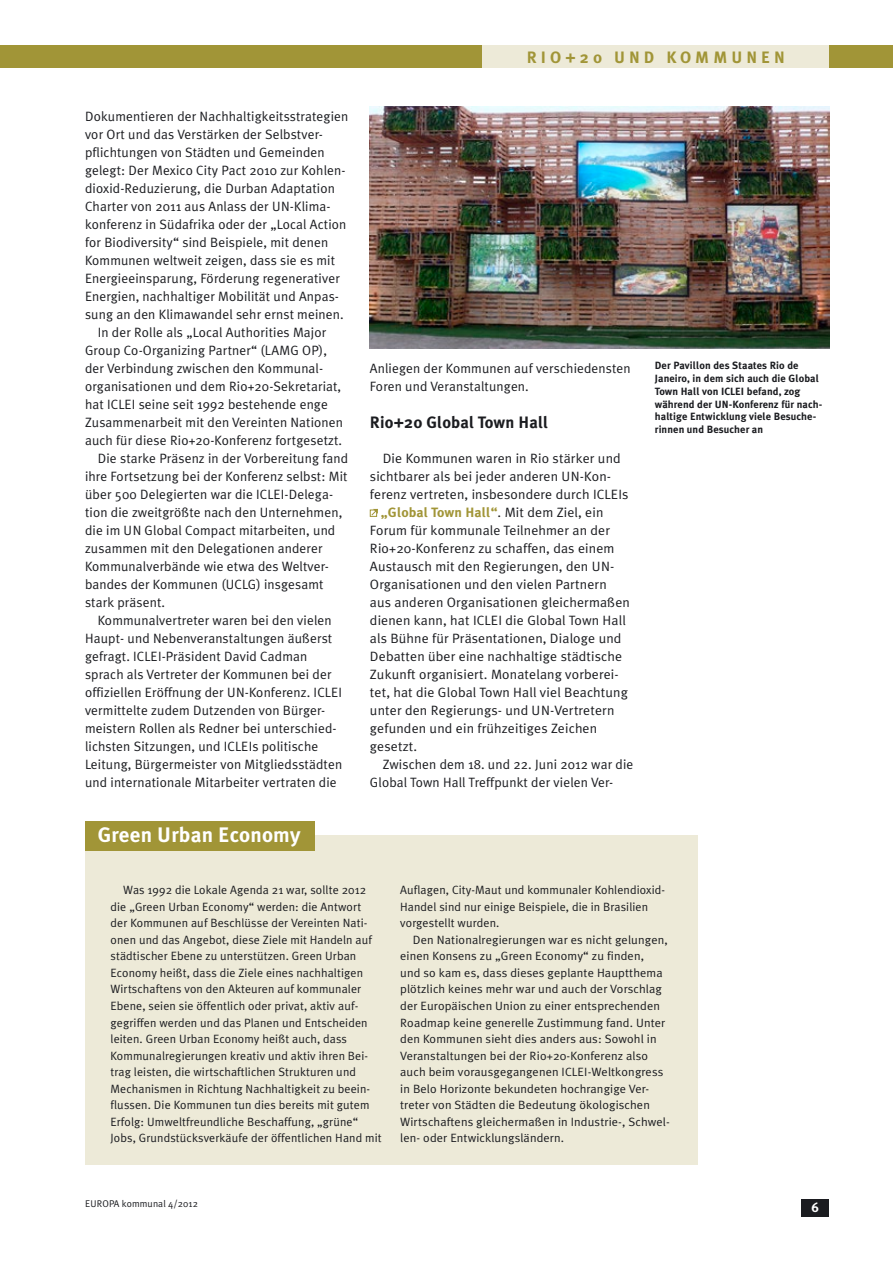
<style>
.page{position:relative;width:893px;height:1263px;background:#fff}
.page>*{position:absolute;margin:0;border:0;box-sizing:border-box;transform-origin:0 0}
.Kasten_-_Dachzeile{font:700 21px "Meta Plus";letter-spacing:.01em;color:#fff}
.Zwischen-HL_-_groß{font:700 16.5px "Meta Plus";letter-spacing:.01em;color:#1b1c20}
.t1{font:700 16.5px "Meta Plus";letter-spacing:.25em;color:#a19537}
.Fließtext{font:13.5px/18px "Meta Plus Normal";letter-spacing:.01em;color:#1b1c20}
.Fließtext-2{font:700 13.5px "Meta Plus";letter-spacing:.01em;color:#a19537}
.t2{font:700 13.5px "Meta Plus";color:#fff}
.Kasten_-_Text{font:12px/16.5px "Meta Plus Normal";letter-spacing:.01em;color:#1b1c20}
.Bildunterschrift{font:700 10.5px/12.8px "Meta Plus";letter-spacing:.01em;color:#1b1c20}
.t3{font:9.75px "Meta Plus Normal";letter-spacing:.01em;color:#1b1c20}
.s1{font-family:"Meta Plus Normal";font-weight:400;color:#1b1c20}
</style>
<div class="page">
<div style="left:0;top:46px;width:893px;height:22px;background:#a19537"></div>
<div style="left:483px;top:46px;width:346px;height:22px;background:#edead8"></div>
<div style="left:370px;top:510px;width:7px;height:7px;border:1px solid #a19537"></div>
<svg style="left:371px;top:508px;width:7px;height:8px"></svg>
<div style="left:85px;top:836px;width:612px;height:329px;background:#edead8"></div>
<div style="left:85px;top:821px;width:230px;height:29px;background:#a19537"></div>
<img style="left:370px;top:106px;width:459px;height:243px">
<div style="left:801px;top:1199px;width:28px;height:17px;background:#1b1c20"></div>
<p class="Fließtext" style="left:85px;top:107px;width:265px">Dokumentieren der Nachhaltigkeitsstrategien vor Ort und das Verstärken der Selbstver&shy;pflichtungen von Städten und Gemeinden gelegt: Der Mexico City Pact 2010 zur Kohlen&shy;dioxid-Reduzierung, die Durban Adaptation Charter von 2011 aus Anlass der UN-Klima&shy;konferenz in Südafrika oder der „Local Action for Biodiversity“ sind Beispiele, mit denen Kommunen weltweit zeigen, dass sie es mit Energieeinsparung, Förderung regenerativer Energien, nachhaltiger Mobilität und Anpas&shy;sung an den Klimawandel sehr ernst meinen.</p>
<p class="Fließtext" style="left:85px;top:323px;width:259px;text-indent:13px">In der Rolle als „Local Authorities Major Group Co-Organizing Partner“ (LAMG OP), der Verbindung zwischen den Kommunal&shy;organisationen und dem Rio+20-Sekretariat, hat ICLEI seine seit 1992 bestehende enge Zusammenarbeit mit den Vereinten Nationen auch für diese Rio+20-Konferenz fortgesetzt.</p>
<p class="Fließtext" style="left:85px;top:449px;width:265px;text-indent:13px">Die starke Präsenz in der Vorbereitung fand ihre Fortsetzung bei der Konferenz selbst: Mit über 500 Delegierten war die ICLEI-Delega&shy;tion die zweitgrößte nach den Unternehmen, die im UN Global Compact mitarbeiten, und zusammen mit den Delegationen anderer Kommunalverbände wie etwa des Weltver&shy;bandes der Kommunen (UCLG) insgesamt stark präsent.</p>
<p class="Fließtext" style="left:85px;top:611px;width:259px;text-indent:13px">Kommunalvertreter waren bei den vielen Haupt- und Nebenveranstaltungen äußerst gefragt. ICLEI-Präsident David Cadman sprach als Vertreter der Kommunen bei der offiziellen Eröffnung der UN-Konferenz. ICLEI vermittelte zudem Dutzenden von Bürger&shy;meistern Rollen als Redner bei unterschied&shy;lichsten Sitzungen, und ICLEIs politische Leitung, Bürgermeister von Mitgliedsstädten und internationale Mitarbeiter vertraten die</p>
<p class="Kasten_-_Dachzeile" style="left:98px;top:823px;width:204px">Green Urban Economy</p>
<p class="t1" style="left:527px;top:48px;width:260px">RIO+20 UND KOMMUNEN</p>
<p class="Fließtext" style="left:370px;top:359px;width:262px">Anliegen der Kommunen auf verschiedensten<br>Foren und Veranstaltungen.</p>
<p class="Zwischen-HL_-_groß" style="left:370px;top:413px;width:180px">Rio+20 Global Town Hall</p>
<p class="Fließtext" style="left:383px;top:449px;width:240px">Die Kommunen waren in Rio stärker und</p>
<p class="Fließtext" style="left:370px;top:467px;width:241px">sichtbarer als bei jeder anderen UN-Kon-</p>
<p class="Fließtext" style="left:370px;top:485px;width:260px">ferenz vertreten, insbesondere durch ICLEIs</p>
<p class="Fließtext-2" style="left:381px;top:504px;width:224px">„Global Town Hall“<span class="s1">. Mit dem Ziel, ein</span></p>
<p class="Fließtext" style="left:370px;top:521px;width:242px">Forum für kommunale Teilnehmer an der</p>
<p class="Fließtext" style="left:370px;top:539px;width:246px">Rio+20-Konferenz zu schaffen, das einem</p>
<p class="Fließtext" style="left:370px;top:557px;width:246px">Austausch mit den Regierungen, den UN-</p>
<p class="Fließtext" style="left:370px;top:575px;width:238px">Organisationen und den vielen Partnern</p>
<p class="Fließtext" style="left:370px;top:593px;width:261px">aus anderen Organisationen gleichermaßen</p>
<p class="Fließtext" style="left:370px;top:611px;width:257px">dienen kann, hat ICLEI die Global Town Hall</p>
<p class="Fließtext" style="left:370px;top:629px;width:253px">als Bühne für Präsentationen, Dialoge und</p>
<p class="Fließtext" style="left:370px;top:647px;width:254px">Debatten über eine nachhaltige städtische</p>
<p class="Fließtext" style="left:370px;top:665px;width:250px">Zukunft organisiert. Monatelang vorberei-</p>
<p class="Fließtext" style="left:370px;top:683px;width:260px">tet, hat die Global Town Hall viel Beachtung</p>
<p class="Fließtext" style="left:370px;top:701px;width:246px">unter den Regierungs- und UN-Vertretern</p>
<p class="Fließtext" style="left:370px;top:719px;width:229px">gefunden und ein frühzeitiges Zeichen</p>
<p class="Fließtext" style="left:370px;top:737px;width:49px">gesetzt.</p>
<p class="Fließtext" style="left:370px;top:755px;width:265px;text-indent:13px">Zwischen dem 18. und 22. Juni 2012 war die<br>Global Town Hall Treffpunkt der vielen Ver-</p>
<p class="Bildunterschrift" style="left:655px;top:359px;width:169px">Der Pavillon des Staates Rio de<br>Janeiro, in dem sich auch die Global<br>Town Hall von ICLEI befand, zog während der UN-Konferenz für nach&shy;haltige Entwicklung viele Besuche&shy;rinnen und Besucher an</p>
<p class="Kasten_-_Text" style="left:111px;top:882px;width:273px;text-indent:13px">Was 1992 die Lokale Agenda 21 war, sollte 2012 die „Green Urban Economy“ werden: die Antwort<br>der Kommunen auf Beschlüsse der Vereinten Nati&shy;onen und das Angebot, diese Ziele mit Handeln auf städtischer Ebene zu unterstützen. Green Urban Economy heißt, dass die Ziele eines nachhaltigen Wirtschaftens von den Akteuren auf kommunaler Ebene, seien sie öffentlich oder privat, aktiv auf&shy;gegriffen werden und das Planen und Entscheiden leiten. Green Urban Economy heißt auch, dass Kommunalregierungen kreativ und aktiv ihren Bei&shy;trag leisten, die wirtschaftlichen Strukturen und Mechanismen in Richtung Nachhaltigkeit zu beein&shy;flussen. Die Kommunen tun dies bereits mit gutem Erfolg: Umweltfreundliche Beschaffung, „grüne“ Jobs, Grundstücksverkäufe der öffentlichen Hand mit</p>
<p class="Kasten_-_Text" style="left:400px;top:882px;width:266px">Auflagen, City-Maut und kommunaler Kohlendioxid-<br>Handel sind nur einige Beispiele, die in Brasilien vorgestellt wurden.</p>
<p class="Kasten_-_Text" style="left:400px;top:931px;width:271px;text-indent:13px">Den Nationalregierungen war es nicht gelungen, einen Konsens zu „Green Economy“ zu finden,<br>und so kam es, dass dieses geplante Hauptthema plötzlich keines mehr war und auch der Vorschlag der Europäischen Union zu einer entsprechenden Roadmap keine generelle Zustimmung fand. Unter den Kommunen sieht dies anders aus: Sowohl in Veranstaltungen bei der Rio+20-Konferenz also auch beim vorausgegangenen ICLEI-Weltkongress in Belo Horizonte bekundeten hochrangige Ver&shy;treter von Städten die Bedeutung ökologischen Wirtschaftens gleichermaßen in Industrie-, Schwel&shy;len- oder Entwicklungsländern.</p>
<p class="t3" style="left:85px;top:1198px;width:114px">EUROPA kommunal 4/2012</p>
<p class="t2" style="left:812px;top:1199px;width:9px">6</p>
</div>
